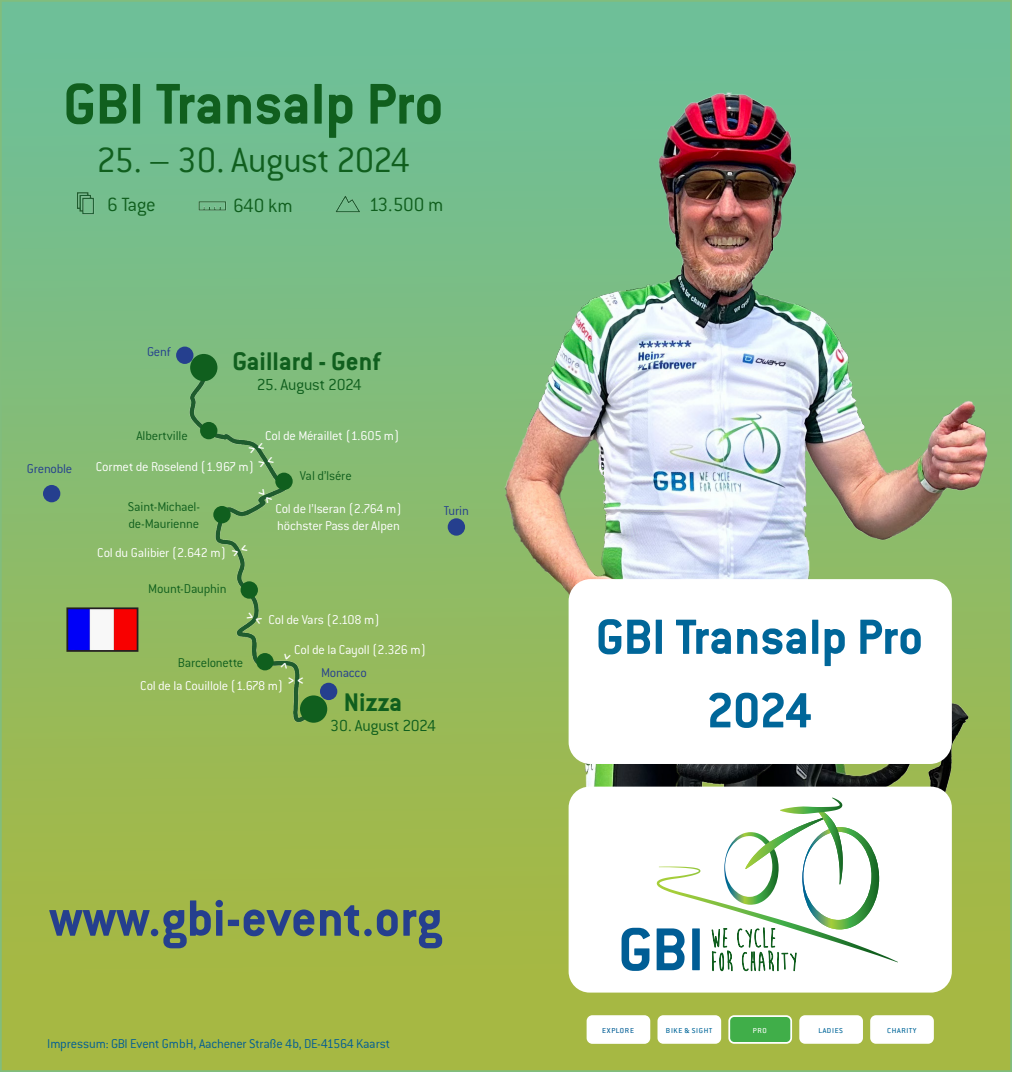
<style>
.page{position:relative;width:1012px;height:1072px;background:#fff}
.page>*{position:absolute;margin:0;border:0;box-sizing:border-box;transform-origin:0 0}
.t1{font:700 63px "Conduit ITC Pro";letter-spacing:-.01em;color:#105f1e}
.t2{font:700 56px "Conduit ITC Pro";color:#253f8e}
.t3{font:700 54.25px "Conduit ITC Pro";letter-spacing:-.015em;color:#069}
.t4{font:300 38.5px "Conduit ITC Pro";letter-spacing:-.02em;color:#105f1e}
.t5{font:700 28px "Conduit ITC Pro";color:#105f1e}
.t6{font:300 21px "Conduit ITC Pro";letter-spacing:-.03em;color:#105f1e}
.t7{font:300 17.5px "Conduit ITC Pro";letter-spacing:-.02em;color:#105f1e}
.t8{font:300 14px "Conduit ITC Pro";letter-spacing:-.02em;color:#fff}
.t9{font:300 14px "Conduit ITC Pro";letter-spacing:-.02em;color:#105f1e}
.t10{font:300 14px "Conduit ITC Pro";letter-spacing:-.015em;color:#005d95}
.t11{font:300 14px "Conduit ITC Pro";letter-spacing:-.02em;color:#253f8e}
.t12{font:700 14px "Conduit ITC Pro";color:#fff}
.t13{font:300 10.5px "Conduit ITC Pro";color:#069}
.t14{font:300 10.5px "Conduit ITC Pro";color:#005d95}
.t15{font:300 10.5px "Conduit ITC Pro";color:#fff}
</style>
<div class="page">
<img style="left:3px;top:3px;width:1006px;height:1065px">
<img style="left:501px;top:40px;width:511px;height:901px">
<div style="left:569px;top:786px;width:383px;height:206px;background:#fff;border-radius:21px"></div>
<svg style="left:622px;top:927px;width:28px;height:43px"></svg>
<svg style="left:657px;top:797px;width:241px;height:175px"></svg>
<div style="left:569px;top:580px;width:382px;height:183px;background:#fff;border-radius:21px"></div>
<div style="left:569px;top:579px;width:383px;height:185px;border:2px solid #fff;border-radius:21px"></div>
<img style="left:170px;top:346px;width:148px;height:412px">
<img style="left:69px;top:610px;width:66px;height:38px">
<div style="left:66px;top:607px;width:72px;height:44px;border:2px solid #231f20"></div>
<div style="left:176px;top:346px;width:17px;height:18px;background:#253f8e;border-radius:50%"></div>
<div style="left:190px;top:354px;width:27px;height:27px;background:#105f1e;border-radius:50%"></div>
<div style="left:275px;top:472px;width:18px;height:18px;background:#105f1e;border-radius:50%"></div>
<div style="left:200px;top:422px;width:17px;height:17px;background:#105f1e;border-radius:50%"></div>
<div style="left:213px;top:506px;width:18px;height:17px;background:#105f1e;border-radius:50%"></div>
<div style="left:241px;top:581px;width:17px;height:17px;background:#105f1e;border-radius:50%"></div>
<div style="left:43px;top:485px;width:17px;height:17px;background:#253f8e;border-radius:50%"></div>
<div style="left:300px;top:695px;width:27px;height:27px;background:#105f1e;border-radius:50%"></div>
<div style="left:256px;top:653px;width:18px;height:17px;background:#105f1e;border-radius:50%"></div>
<div style="left:448px;top:518px;width:17px;height:17px;background:#253f8e;border-radius:50%"></div>
<div style="left:320px;top:682px;width:17px;height:18px;background:#253f8e;border-radius:50%"></div>
<img style="left:74px;top:190px;width:24px;height:28px">
<img style="left:197px;top:199px;width:30px;height:13px">
<img style="left:333px;top:192px;width:29px;height:24px">
<div style="left:587px;top:1016px;width:62px;height:26px;background:#fff;border-radius:5px"></div>
<div style="left:587px;top:1015px;width:63px;height:28px;border:2px solid #fff;border-radius:5px"></div>
<div style="left:729px;top:1016px;width:62px;height:26px;background:#40ae49;border-radius:5px"></div>
<div style="left:728px;top:1015px;width:64px;height:28px;border:2px solid #fff;border-radius:5px"></div>
<div style="left:658px;top:1016px;width:62px;height:26px;background:#fff;border-radius:5px"></div>
<div style="left:657px;top:1015px;width:64px;height:28px;border:2px solid #fff;border-radius:5px"></div>
<div style="left:800px;top:1016px;width:62px;height:26px;background:#fff;border-radius:5px"></div>
<div style="left:799px;top:1015px;width:64px;height:28px;border:2px solid #fff;border-radius:5px"></div>
<div style="left:871px;top:1016px;width:62px;height:26px;background:#fff;border-radius:5px"></div>
<div style="left:870px;top:1015px;width:64px;height:28px;border:2px solid #fff;border-radius:5px"></div>
<svg style="left:249px;top:443px;width:25px;height:24px"></svg>
<svg style="left:258px;top:488px;width:14px;height:15px"></svg>
<svg style="left:232px;top:545px;width:16px;height:11px"></svg>
<svg style="left:247px;top:612px;width:15px;height:12px"></svg>
<svg style="left:281px;top:653px;width:10px;height:16px"></svg>
<p class="t1" style="left:63px;top:67px;width:382px">GBI Transalp Pro</p>
<p class="t4" style="left:96px;top:139px;width:315px">25. – 30. August 2024</p>
<p class="t6" style="left:107px;top:193px;width:50px">6 Tage</p>
<p class="t6" style="left:233px;top:193px;width:61px">640 km</p>
<p class="t6" style="left:369px;top:193px;width:76px">13.500 m</p>
<p class="t11" style="left:147px;top:344px;width:25px">Genf</p>
<p class="t5" style="left:233px;top:345px;width:149px">Gaillard - Genf</p>
<p class="t7" style="left:257px;top:374px;width:107px">25. August 2024</p>
<p class="t11" style="left:27px;top:461px;width:47px">Grenoble</p>
<p class="t9" style="left:136px;top:428px;width:53px">Albertville</p>
<p class="t8" style="left:96px;top:459px;width:160px">Cormet de Roselend (1.967 m)</p>
<p class="t9" style="left:128px;top:499px;width:74px">Saint-Michael-</p>
<p class="t9" style="left:129px;top:516px;width:72px">de-Maurienne</p>
<p class="t8" style="left:97px;top:545px;width:130px">Col du Galibier (2.642 m)</p>
<p class="t8" style="left:265px;top:428px;width:136px">Col de Méraillet (1.605 m)</p>
<p class="t9" style="left:300px;top:468px;width:53px">Val d’Isére</p>
<p class="t8" style="left:275px;top:501px;width:128px">Col de l’Iseran (2.764 m)</p>
<p class="t8" style="left:277px;top:518px;width:124px">höchster Pass der Alpen</p>
<p class="t11" style="left:444px;top:503px;width:27px">Turin</p>
<p class="t9" style="left:148px;top:581px;width:80px">Mount-Dauphin</p>
<p class="t8" style="left:268px;top:612px;width:113px">Col de Vars (2.108 m)</p>
<p class="t8" style="left:294px;top:642px;width:133px">Col de la Cayoll (2.326 m)</p>
<p class="t8" style="left:140px;top:678px;width:144px">Col de la Couillole (1.678 m)</p>
<p class="t12" style="left:288px;top:671px;width:18px">&gt; &lt;</p>
<p class="t9" style="left:178px;top:655px;width:67px">Barcelonette</p>
<p class="t11" style="left:321px;top:664px;width:47px">Monacco</p>
<p class="t5" style="left:344px;top:686px;width:60px">Nizza</p>
<p class="t7" style="left:330px;top:716px;width:107px">30. August 2024</p>
<p class="t2" style="left:49px;top:885px;width:395px">www.gbi-event.org</p>
<p class="t10" style="left:47px;top:1035px;width:345px">Impressum: GBI Event GmbH, Aachener Straße 4b, DE-41564 Kaarst</p>
<p class="t3" style="left:596px;top:605px;width:329px">GBI Transalp Pro</p>
<p class="t3" style="left:707px;top:679px;width:107px">2024</p>
<p class="t14" style="left:602px;top:1024px;width:32px">Explore</p>
<p class="t13" style="left:666px;top:1024px;width:48px">bike &amp; sight</p>
<p class="t15" style="left:753px;top:1024px;width:16px">pro</p>
<p class="t13" style="left:818px;top:1024px;width:27px">ladies</p>
<p class="t13" style="left:887px;top:1024px;width:31px">charity</p>
</div>
